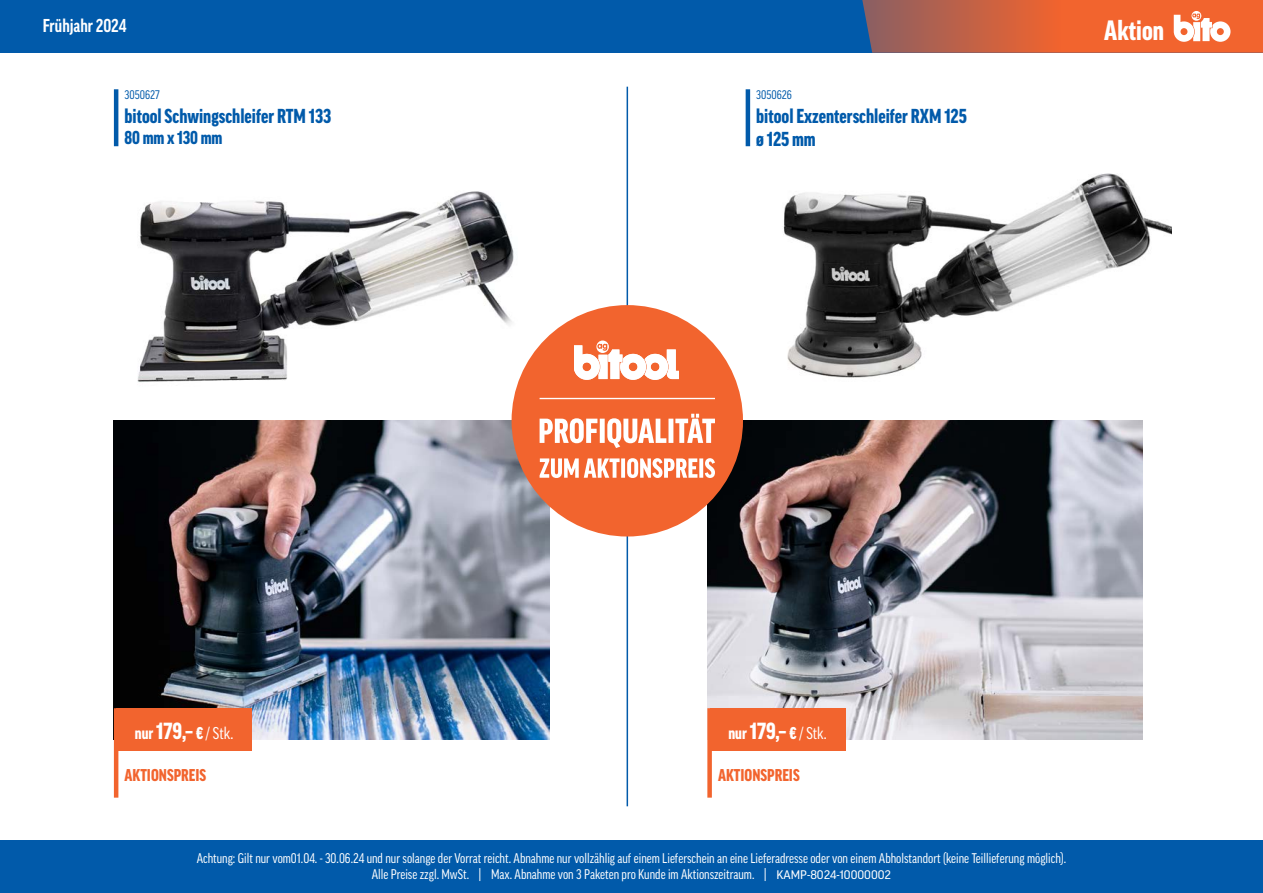
<style>
.page{position:relative;width:1263px;height:893px;background:#fff}
.page>*{position:absolute;margin:0;border:0;box-sizing:border-box;transform-origin:0 0}
.t1{font:900 condensed 27px "Good Pro";color:#fff}
.t2{font:900 condensed 22.5px "Good Pro";color:#fff}
.t3{font:900 condensed 19.5px "Good Pro";color:#015aaa}
.t4{font:700 condensed 18px "Good Pro";color:#fff}
.t5{font:900 condensed 18px "Good Pro";color:#015aaa}
.t6{font:900 condensed 16.5px "Good Pro";color:#f2642e}
.t7{font:condensed 13.5px "Good Pro";color:#fff}
.t8{font:condensed 12px "Good Pro";color:#015aaa}
.s1{font-size:16.5px}
.s2{font-weight:400;font-size:16.5px}
.s3{font-stretch:normal;font-size:12px}
</style>
<div class="page">
<div style="left:0;top:0;width:1263px;height:53px;background:#015aaa"></div>
<div style="left:0;top:840px;width:1263px;height:53px;background:#015aaa"></div>
<svg style="left:862px;top:0;width:401px;height:53px;background:#d56946"></svg>
<hr style="left:627px;top:87px;width:1px;height:719px;background:#015aaa">
<img style="left:113px;top:135px;width:433px;height:299px">
<img style="left:114px;top:421px;width:435px;height:318px">
<img style="left:707px;top:421px;width:435px;height:318px">
<img style="left:783px;top:173px;width:388px;height:205px">
<hr style="left:114px;top:89px;width:4px;height:57px;background:#015aaa">
<hr style="left:746px;top:89px;width:4px;height:57px;background:#015aaa">
<div style="left:707px;top:708px;width:5px;height:90px;background:#f2642e"></div>
<div style="left:710px;top:708px;width:135px;height:43px;background:#f2642e"></div>
<hr style="left:114px;top:708px;width:4px;height:90px;background:#f2642e">
<div style="left:116px;top:708px;width:136px;height:43px;background:#f2642e"></div>
<div style="left:512px;top:305px;width:231px;height:231px;background:#f2642e;border-radius:50%"></div>
<svg style="left:574px;top:340px;width:105px;height:40px"></svg>
<svg style="left:540px;top:458px;width:175px;height:20px"></svg>
<svg style="left:540px;top:414px;width:175px;height:34px"></svg>
<hr style="left:540px;top:398px;width:175px;height:1px;background:#fff">
<p class="t4" style="left:43px;top:16px;width:85px">Frühjahr 2024</p>
<p class="t8" style="left:125px;top:88px;width:37px">3050627</p>
<p class="t3" style="left:125px;top:105px;width:208px">bitool Schwingschleifer RTM 133</p>
<p class="t5" style="left:125px;top:128px;width:99px">80 mm x 130 mm</p>
<p class="t8" style="left:756px;top:88px;width:37px">3050626</p>
<p class="t3" style="left:756px;top:105px;width:212px">bitool Exzenterschleifer RXM 125</p>
<p class="t3" style="left:756px;top:128px;width:61px">ø 125 mm</p>
<p class="t1" style="left:1104px;top:15px;width:61px">Aktion</p>
<p class="t2" style="left:135px;top:718px;width:100px"><span class="s1">nur</span> 179,– <span class="s1">€</span> <span class="s2">/ Stk.</span></p>
<p class="t6" style="left:125px;top:766px;width:83px">AKTIONSPREIS</p>
<p class="t2" style="left:728px;top:718px;width:100px"><span class="s1">nur</span> 179,– <span class="s1">€</span> <span class="s2">/ Stk.</span></p>
<p class="t6" style="left:718px;top:766px;width:83px">AKTIONSPREIS</p>
<p class="t7" style="left:197px;top:851px;width:871px">Achtung: Gilt nur vom01.04. - 30.06.24 und nur solange der Vorrat reicht. Abnahme nur vollzählig auf einem Lieferschein an eine Lieferadresse oder von einem Abholstandort (keine Teillieferung möglich).</p>
<p class="t7" style="left:372px;top:867px;width:521px">Alle Preise zzgl. MwSt. | Max. Abnahme von 3 Paketen pro Kunde im Aktionszeitraum. | <span class="s3">KAMP-8024-10000002</span></p>
</div>
